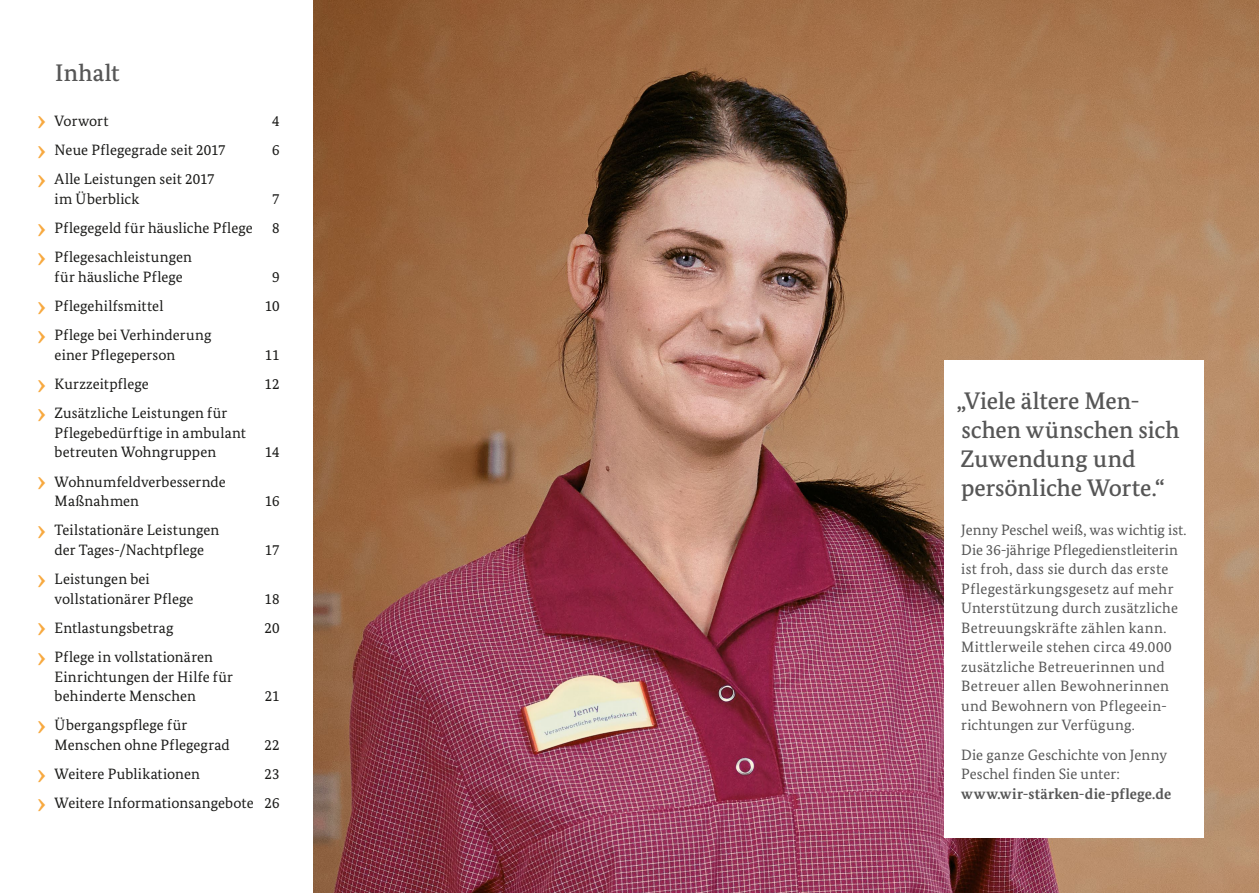
<style>
.page{position:relative;width:1259px;height:893px;background:#fff}
.page>*{position:absolute;margin:0;border:0;box-sizing:border-box;transform-origin:0 0}
.t1{font:500 24px/29.2px "Bundes Serif";letter-spacing:-.005em;color:#565656}
.t2{font:15px/19.5px "Bundes Serif";letter-spacing:.005em;color:#1a1a18}
.t3{font:15px/19.5px "Bundes Serif";letter-spacing:.015em;color:#565656}
.t4{font:700 15px "Bundes Serif";letter-spacing:.005em;color:#565656}
.s1{font-weight:700;font-size:28.5px;color:#f7a940}
</style>
<div class="page">
<img style="left:314px;top:0;width:945px;height:893px">
<div style="left:944px;top:360px;width:259px;height:478px;background:#fff"></div>
<h1 class="t1" style="left:55px;top:58px;width:66px">Inhalt</h1>
<p class="t2" style="left:38px;top:111px;width:73px"><span class="s1">›</span> Vorwort</p>
<p class="t2" style="left:272px;top:111px;width:9px">4</p>
<p class="t2" style="left:38px;top:140px;width:190px"><span class="s1">›</span> Neue Pflegegrade seit 2017</p>
<p class="t2" style="left:272px;top:140px;width:9px">6</p>
<p class="t2" style="left:55px;top:169px;width:162px;text-indent:-17px"><span class="s1">›</span> Alle Leistungen seit 2017 im Überblick</p>
<p class="t2" style="left:272px;top:189px;width:9px">7</p>
<p class="t2" style="left:38px;top:218px;width:217px"><span class="s1">›</span> Pflegegeld für häusliche Pflege</p>
<p class="t2" style="left:272px;top:218px;width:9px">8</p>
<p class="t2" style="left:38px;top:247px;width:156px;text-align:center"><span class="s1">›</span> Pflegesachleistungen für häusliche Pflege</p>
<p class="t2" style="left:272px;top:267px;width:9px">9</p>
<p class="t2" style="left:38px;top:296px;width:127px"><span class="s1">›</span> Pflegehilfsmittel</p>
<p class="t2" style="left:265px;top:296px;width:16px">10</p>
<p class="t2" style="left:55px;top:325px;width:158px;text-indent:-17px"><span class="s1">›</span> Pflege bei Verhinderung einer Pflegeperson</p>
<p class="t2" style="left:265px;top:345px;width:16px">11</p>
<p class="t2" style="left:38px;top:374px;width:113px"><span class="s1">›</span> Kurzzeitpflege</p>
<p class="t2" style="left:264px;top:374px;width:17px">12</p>
<p class="t2" style="left:55px;top:403px;width:193px;text-indent:-17px"><span class="s1">›</span> Zusätzliche Leistungen für<br>Pflegebedürftige in ambulant betreuten Wohngruppen</p>
<p class="t2" style="left:265px;top:442px;width:16px">14</p>
<p class="t2" style="left:55px;top:472px;width:173px;text-indent:-17px"><span class="s1">›</span> Wohnumfeldverbessernde<br>Maßnahmen</p>
<p class="t2" style="left:38px;top:520px;width:183px;text-align:center"><span class="s1">›</span> Teilstationäre Leistungen der Tages-/Nachtpflege</p>
<p class="t2" style="left:55px;top:569px;width:140px;text-indent:-17px"><span class="s1">›</span> Leistungen bei vollstationärer Pflege</p>
<p class="t2" style="left:265px;top:491px;width:16px">16</p>
<p class="t2" style="left:265px;top:540px;width:16px">17</p>
<p class="t2" style="left:265px;top:589px;width:16px">18</p>
<p class="t2" style="left:38px;top:618px;width:137px"><span class="s1">›</span> Entlastungsbetrag</p>
<p class="t2" style="left:264px;top:618px;width:17px">20</p>
<p class="t2" style="left:55px;top:647px;width:180px;text-indent:-17px"><span class="s1">›</span> Pflege in vollstationären<br>Einrichtungen der Hilfe für behinderte Menschen</p>
<p class="t2" style="left:265px;top:686px;width:16px">21</p>
<p class="t2" style="left:55px;top:715px;width:177px;text-indent:-17px"><span class="s1">›</span> Übergangspflege für<br>Menschen ohne Pflegegrad</p>
<p class="t2" style="left:264px;top:735px;width:17px">22</p>
<p class="t2" style="left:38px;top:764px;width:164px"><span class="s1">›</span> Weitere Publikationen</p>
<p class="t2" style="left:38px;top:759px;width:243px;line-height:29.2px;text-align:right">23<br><span class="s1">›</span> Weitere Informationsangebote 26</p>
<h1 class="t1" style="left:956px;top:385px;width:224px">„Viele ältere Men&shy;schen wünschen sich<br>Zuwendung und persönliche Worte.“</h1>
<p class="t3" style="left:961px;top:520px;width:227px">Jenny Peschel weiß, was wichtig ist.<br>Die 36-jährige Pflegedienstleiterin ist froh, dass sie durch das erste<br>Pflegestärkungsgesetz auf mehr<br>Unterstützung durch zusätzliche<br>Betreuungskräfte zählen kann.<br>Mittlerweile stehen circa 49.000 zusätzliche Betreuerinnen und<br>Betreuer allen Bewohnerinnen und Bewohnern von Pflegeein&shy;richtungen zur Verfügung.</p>
<p class="t3" style="left:961px;top:745px;width:207px">Die ganze Geschichte von Jenny<br>Peschel finden Sie unter:</p>
<p class="t4" style="left:961px;top:784px;width:212px">www.wir-stärken-die-pflege.de</p>
</div>
